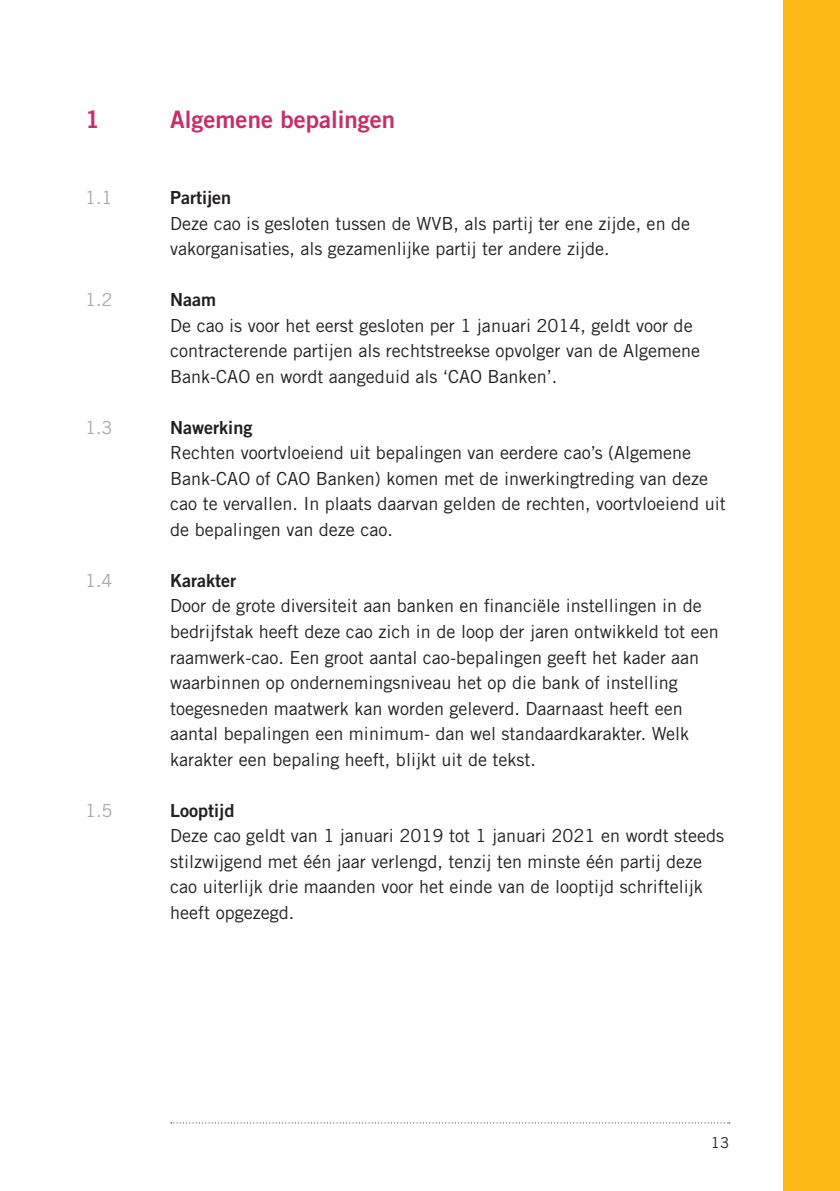
<style>
.page{position:relative;width:840px;height:1191px;background:#fff}
.page>*{position:absolute;margin:0;border:0;box-sizing:border-box;transform-origin:0 0}
.t1{font:24px "Trade Gothic Bold Two";color:#c82d69}
.t2{font:18px/25.6px "Trade Gothic";color:#231f20}
.t3{font:18px "Trade Gothic Bold Two";color:#231f20}
.t4{font:18px "Trade Gothic";color:#a8a9ad}
.t5{font:15px "Trade Gothic";color:#231f20}
</style>
<div class="page">
<svg style="left:171px;top:1122px;width:558px;height:1px"></svg>
<div style="left:782px;top:0;width:57px;height:1191px;background:#fcb814"></div>
<h1 class="t1" style="left:85px;top:104px;width:16px">1</h1>
<h1 class="t1" style="left:170px;top:104px;width:226px">Algemene bepalingen</h1>
<p class="t4" style="left:85px;top:187px;width:29px">1.1</p>
<p class="t3" style="left:170px;top:187px;width:63px">Partijen</p>
<p class="t2" style="left:170px;top:210px;width:521px">Deze cao is gesloten tussen de WVB, als partij ter ene zijde, en de vakorganisaties, als gezamenlijke partij ter andere zijde.</p>
<p class="t4" style="left:85px;top:289px;width:29px">1.2</p>
<p class="t3" style="left:170px;top:289px;width:47px">Naam</p>
<p class="t2" style="left:170px;top:312px;width:531px">De cao is voor het eerst gesloten per 1 januari 2014, geldt voor de contracterende partijen als rechtstreekse opvolger van de Algemene<br>Bank-CAO en wordt aangeduid als ‘CAO Banken’.</p>
<p class="t4" style="left:85px;top:416px;width:29px">1.3</p>
<p class="t3" style="left:170px;top:416px;width:84px">Nawerking</p>
<p class="t2" style="left:170px;top:440px;width:556px">Rechten voortvloeiend uit bepalingen van eerdere cao’s (Algemene Bank-CAO of CAO Banken) komen met de inwerkingtreding van deze cao te vervallen. In plaats daarvan gelden de rechten, voortvloeiend uit de bepalingen van deze cao.</p>
<p class="t4" style="left:85px;top:569px;width:29px">1.4</p>
<p class="t3" style="left:170px;top:569px;width:67px">Karakter</p>
<p class="t2" style="left:170px;top:593px;width:549px">Door de grote diversiteit aan banken en financiële instellingen in de bedrijfstak heeft deze cao zich in de loop der jaren ontwikkeld tot een raamwerk-cao. Een groot aantal cao-bepalingen geeft het kader aan waarbinnen op ondernemingsniveau het op die bank of instelling toegesneden maatwerk kan worden geleverd. Daarnaast heeft een aantal bepalingen een minimum- dan wel standaardkarakter. Welk karakter een bepaling heeft, blijkt uit de tekst.</p>
<p class="t4" style="left:85px;top:799px;width:29px">1.5</p>
<p class="t3" style="left:170px;top:799px;width:66px">Looptijd</p>
<p class="t2" style="left:170px;top:822px;width:555px">Deze cao geldt van 1 januari 2019 tot 1 januari 2021 en wordt steeds stilzwijgend met één jaar verlengd, tenzij ten minste één partij deze cao uiterlijk drie maanden voor het einde van de looptijd schriftelijk heeft opgezegd.</p>
<p class="t5" style="left:710px;top:1134px;width:20px">13</p>
</div>
